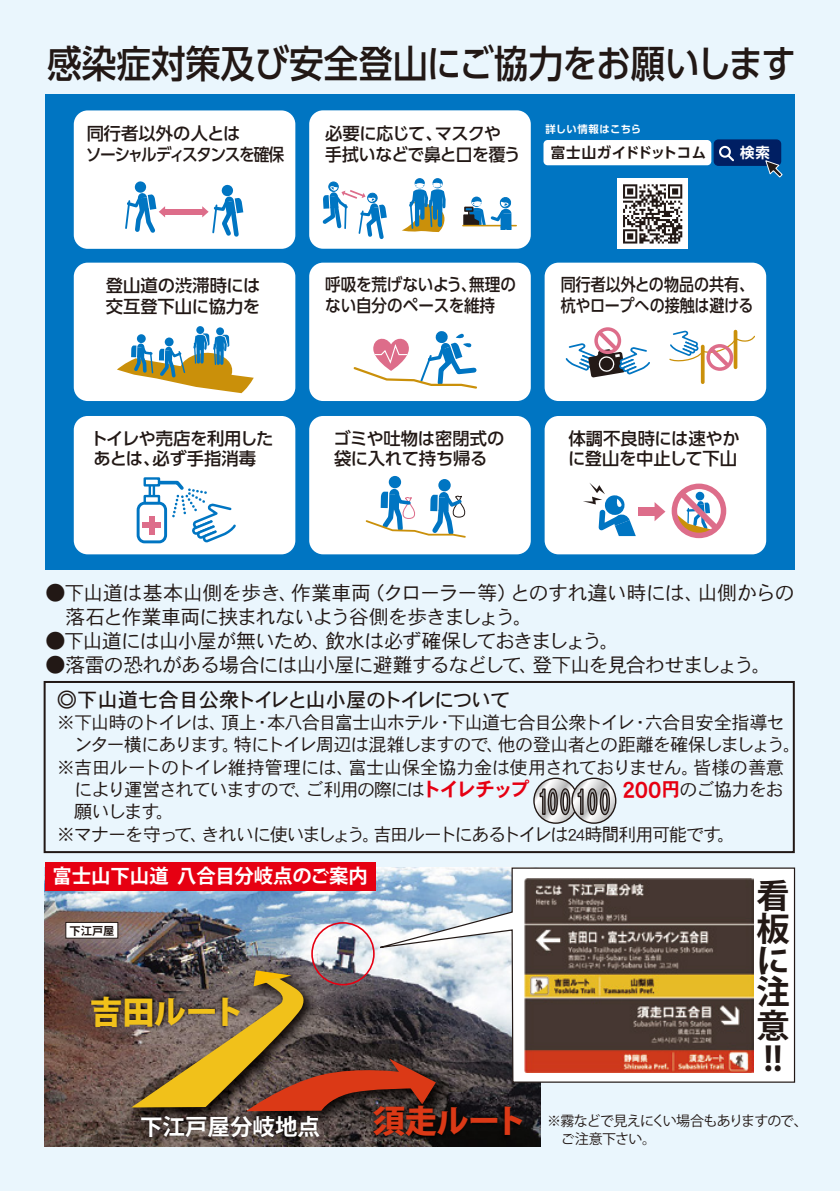
<style>
.page{position:relative;width:840px;height:1191px;background:#fff}
.page>*{position:absolute;margin:0;border:0;box-sizing:border-box;transform-origin:0 0}
.t1{font:500 38px "UD Shin Go Pro";color:#221815;scale:.91 1}
.t2{font:700 33.2px/32.6px "Koz Go Pro";color:#221815;text-align:justify}
.t3{font:800 32.2px "Koz Go Pro";letter-spacing:-.015em;color:#f1c11a}
.t4{font:800 32.2px "Koz Go Pro";letter-spacing:-.015em;color:#db3916}
.t5{font:700 22.4px "Koz Go Pro";color:#fff}
.t6{font:20.2px "DFHS Gothic Std W5";letter-spacing:-.05em;color:#221815}
.t7{font:20px/24px "DFHS Gothic Std W3";letter-spacing:-.045em;color:#221815}
.t8{font:700 19.4px "Koz Go Pro";color:#fff}
.t9{font:18.2px "DFHS Gothic Std W3";letter-spacing:-.065em;color:#221815}
.t10{font:18.2px "DFHS Gothic Std W3";letter-spacing:-.03em;color:#221815}
.t11{font:500 17.2px/20.8px "UD Shin Go Pro";letter-spacing:-.01em;color:#221815}
.t12{font:500 17.2px/20.8px "UD Shin Go Pro";letter-spacing:-.01em;color:#221815;scale:.87 1}
.t13{font:500 17.2px/20.8px "UD Shin Go Pro";letter-spacing:-.01em;color:#221815;scale:.9 1}
.t14{font:500 17.2px/20.8px "UD Shin Go Pro";letter-spacing:-.07em;color:#221815}
.t15{font:500 17.2px/20.8px "UD Shin Go Pro";letter-spacing:-.03em;color:#221815}
.t16{font:700 14.4px "UD Shin Go Pro De";letter-spacing:.005em;color:#221815}
.t17{font:700 14.4px "UD Shin Go Pro De";color:#fff}
.t18{font:14px/18px "Koz Go Pr 6 N";letter-spacing:-.06em;color:#221815}
.t19{font:700 11.2px "Koz Go Pro";color:#221815}
.t20{font:700 10.4px "UD Shin Go Pro De";letter-spacing:.025em;color:#fff}
.s1{font-family:"DFHS Gothic Std W7";font-size:19.2px;color:#e60012}
.s2{font-size:19.2px;color:#e60012}
.s3{font-family:"DFHS Gothic Std W7";font-size:24.4px;color:#e60012}
</style>
<div class="page">
<div style="left:0;top:0;width:839px;height:1191px;background:#eaf6fd"></div>
<img style="left:45px;top:890px;width:495px;height:256px">
<img style="left:121px;top:960px;width:202px;height:166px">
<img style="left:235px;top:1083px;width:220px;height:47px">
<svg style="left:131px;top:970px;width:304px;height:141px;background:#856038"></svg>
<img style="left:137px;top:1112px;width:186px;height:35px">
<img style="left:85px;top:991px;width:162px;height:52px">
<img style="left:367px;top:1099px;width:162px;height:48px">
<div style="left:65px;top:922px;width:53px;height:16px;background:#fff;border:1px solid #221815"></div>
<div style="left:45px;top:861px;width:331px;height:29px;background:#e60012"></div>
<div style="left:311px;top:922px;width:63px;height:63px;border:2px solid #e60012;border-radius:50%"></div>
<svg style="left:362px;top:867px;width:433px;height:216px"></svg>
<img style="left:524px;top:879px;width:228px;height:193px">
<svg style="left:533px;top:778px;width:82px;height:45px"></svg>
<div style="left:45px;top:95px;width:749px;height:475px;background:#0075c2"></div>
<div style="left:74px;top:263px;width:221px;height:138px;background:#fff;border-radius:14px"></div>
<div style="left:196px;top:326px;width:8px;height:8px;background:#0075c2;border-radius:50%"></div>
<div style="left:216px;top:327px;width:8px;height:8px;background:#0075c2;border-radius:50%"></div>
<svg style="left:117px;top:333px;width:136px;height:60px"></svg>
<div style="left:74px;top:110px;width:221px;height:139px;background:#fff;border-radius:14px"></div>
<div style="left:163px;top:209px;width:40px;height:5px;background:#dd6d8a"></div>
<svg style="left:134px;top:181px;width:12px;height:12px"></svg>
<svg style="left:125px;top:192px;width:40px;height:41px"></svg>
<svg style="left:221px;top:184px;width:12px;height:13px"></svg>
<svg style="left:202px;top:195px;width:41px;height:42px"></svg>
<div style="left:309px;top:110px;width:221px;height:139px;background:#fff;border-radius:14px"></div>
<div style="left:328px;top:182px;width:10px;height:10px;background:#0075c2;border-radius:50%"></div>
<div style="left:328px;top:181px;width:10px;height:11px;border:1px solid #0075c2;border-radius:50%"></div>
<svg style="left:322px;top:186px;width:64px;height:53px"></svg>
<div style="left:414px;top:178px;width:10px;height:10px;background:#0075c2;border-radius:50%"></div>
<svg style="left:432px;top:178px;width:10px;height:10px"></svg>
<svg style="left:402px;top:183px;width:44px;height:49px"></svg>
<hr style="left:462px;top:225px;width:54px;height:1px;background:#ca900a">
<svg style="left:462px;top:197px;width:49px;height:32px"></svg>
<div style="left:309px;top:263px;width:221px;height:138px;background:#fff;border-radius:14px"></div>
<svg style="left:353px;top:331px;width:124px;height:58px"></svg>
<div style="left:544px;top:263px;width:221px;height:138px;background:#fff;border-radius:14px"></div>
<svg style="left:700px;top:370px;width:4px;height:12px"></svg>
<div style="left:706px;top:344px;width:26px;height:27px;border:3px solid #dd6d8a;border-radius:50%"></div>
<svg style="left:669px;top:331px;width:86px;height:39px"></svg>
<svg style="left:565px;top:327px;width:85px;height:50px"></svg>
<div style="left:544px;top:416px;width:221px;height:138px;background:#fff;border-radius:14px"></div>
<div style="left:638px;top:507px;width:17px;height:9px;background:#dd6d8a"></div>
<svg style="left:654px;top:502px;width:11px;height:19px"></svg>
<div style="left:671px;top:483px;width:54px;height:55px;border:5px solid #dd6d8a;border-radius:50%"></div>
<svg style="left:673px;top:486px;width:48px;height:50px"></svg>
<svg style="left:583px;top:483px;width:53px;height:53px"></svg>
<div style="left:74px;top:416px;width:221px;height:138px;background:#fff;border-radius:14px"></div>
<svg style="left:153px;top:479px;width:83px;height:63px"></svg>
<svg style="left:148px;top:486px;width:7px;height:9px"></svg>
<div style="left:136px;top:502px;width:31px;height:41px;border:3px solid #0075c2;border-radius:7px"></div>
<div style="left:143px;top:477px;width:17px;height:9px;background:#fff;border:2px solid #0075c2"></div>
<div style="left:143px;top:495px;width:17px;height:9px;background:#fff;border:2px solid #0075c2"></div>
<div style="left:149px;top:516px;width:6px;height:18px;background:#dd6d8a"></div>
<div style="left:143px;top:522px;width:18px;height:6px;background:#dd6d8a"></div>
<div style="left:309px;top:416px;width:221px;height:138px;background:#fff;border-radius:14px"></div>
<div style="left:438px;top:479px;width:12px;height:12px;background:#0075c2;border-radius:50%"></div>
<div style="left:388px;top:476px;width:13px;height:12px;background:#0075c2;border-radius:50%"></div>
<svg style="left:365px;top:487px;width:101px;height:51px"></svg>
<div style="left:713px;top:140px;width:67px;height:25px;background:#001f63;border-radius:4px"></div>
<div style="left:713px;top:139px;width:67px;height:27px;border:1px solid #001f63;border-radius:4px"></div>
<div style="left:543px;top:140px;width:168px;height:25px;background:#fff;border-radius:4px"></div>
<div style="left:718px;top:146px;width:12px;height:12px;border:2px solid #fff;border-radius:50%"></div>
<svg style="left:725px;top:152px;width:9px;height:10px"></svg>
<svg style="left:764px;top:159px;width:18px;height:19px"></svg>
<div style="left:617px;top:178px;width:70px;height:71px;background:#fff"></div>
<svg style="left:623px;top:184px;width:59px;height:59px"></svg>
<div style="left:44px;top:681px;width:750px;height:172px;border:2px solid #221815"></div>
<h1 class="t1" style="left:47px;top:32px;width:824px">感染症対策及び安全登山にご協力をお願いします</h1>
<p class="t14" style="left:86px;top:122px;width:200px">同行者以外の人とは<br>ソーシャルディスタンスを確保</p>
<p class="t15" style="left:325px;top:122px;width:197px">必要に応じて、マスクや手拭いなどで鼻と口を覆う</p>
<p class="t20" style="left:545px;top:121px;width:97px">詳しい情報はこちら</p>
<p class="t16" style="left:550px;top:141px;width:157px">富士山ガイドドットコム</p>
<p class="t17" style="left:739px;top:141px;width:31px">検索</p>
<p class="t11" style="left:106px;top:275px;width:156px">登山道の渋滞時には交互登下山に協力を</p>
<p class="t13" style="left:325px;top:274px;width:213px">呼吸を荒げないよう、無理のない自分のペースを維持</p>
<p class="t12" style="left:560px;top:274px;width:224px">同行者以外との物品の共有、杭やロープへの接触は避ける</p>
<p class="t11" style="left:91px;top:427px;width:184px">トイレや売店を利用したあとは、必ず手指消毒</p>
<p class="t11" style="left:333px;top:427px;width:172px">ゴミや吐物は密閉式の袋に入れて持ち帰る</p>
<p class="t11" style="left:567px;top:427px;width:173px">体調不良時には速やかに登山を中止して下山</p>
<p class="t7" style="left:65px;top:580px;width:730px;text-indent:-20px">●下山道は基本山側を歩き、作業車両（クローラー等）とのすれ違い時には、山側からの落石と作業車両に挟まれないよう谷側を歩きましょう。</p>
<p class="t7" style="left:45px;top:628px;width:575px">●下山道には山小屋が無いため、飲水は必ず確保しておきましょう。</p>
<p class="t7" style="left:45px;top:652px;width:727px">●落雷の恐れがある場合には山小屋に避難するなどして、登下山を見合わせましょう。</p>
<p class="t6" style="left:57px;top:688px;width:455px">◎下山道七合目公衆トイレと山小屋のトイレについて</p>
<p class="t9" style="left:57px;top:712px;width:729px">※下山時のトイレは、頂上・本八合目富士山ホテル・下山道七合目公衆トイレ・六合目安全指導セ</p>
<p class="t9" style="left:74px;top:735px;width:728px">ンター横にあります。特にトイレ周辺は混雑しますので、他の登山者との距離を確保しましょう。</p>
<p class="t10" style="left:57px;top:757px;width:728px">※吉田ルートのトイレ維持管理には、富士山保全協力金は使用されておりません。皆様の善意</p>
<p class="t9" style="left:74px;top:779px;width:710px">により運営されていますので、ご利用の際には<span class="s1">トイレチップ</span><span class="s2">　　　　　</span><span class="s3">200</span><span class="s1">円</span>のご協力をお</p>
<p class="t9" style="left:74px;top:802px;width:102px">願いします。</p>
<p class="t9" style="left:57px;top:824px;width:680px">※マナーを守って、きれいに使いましょう。吉田ルートにあるトイレは24時間利用可能です。</p>
<p class="t8" style="left:52px;top:863px;width:317px">富士山下山道 八合目分岐点のご案内</p>
<p class="t19" style="left:69px;top:923px;width:46px">下江戸屋</p>
<h3 class="t3" style="left:90px;top:991px;width:155px">吉田ルート</h3>
<p class="t5" style="left:140px;top:1112px;width:181px">下江戸屋分岐地点</p>
<h3 class="t4" style="left:372px;top:1099px;width:155px">須走ルート</h3>
<h2 class="t2" style="left:756px;top:881px;width:34px">看板に注意!!</h2>
<p class="t18" style="left:547px;top:1112px;width:262px">※霧などで見えにくい場合もありますので、　ご注意下さい。</p>
</div>
